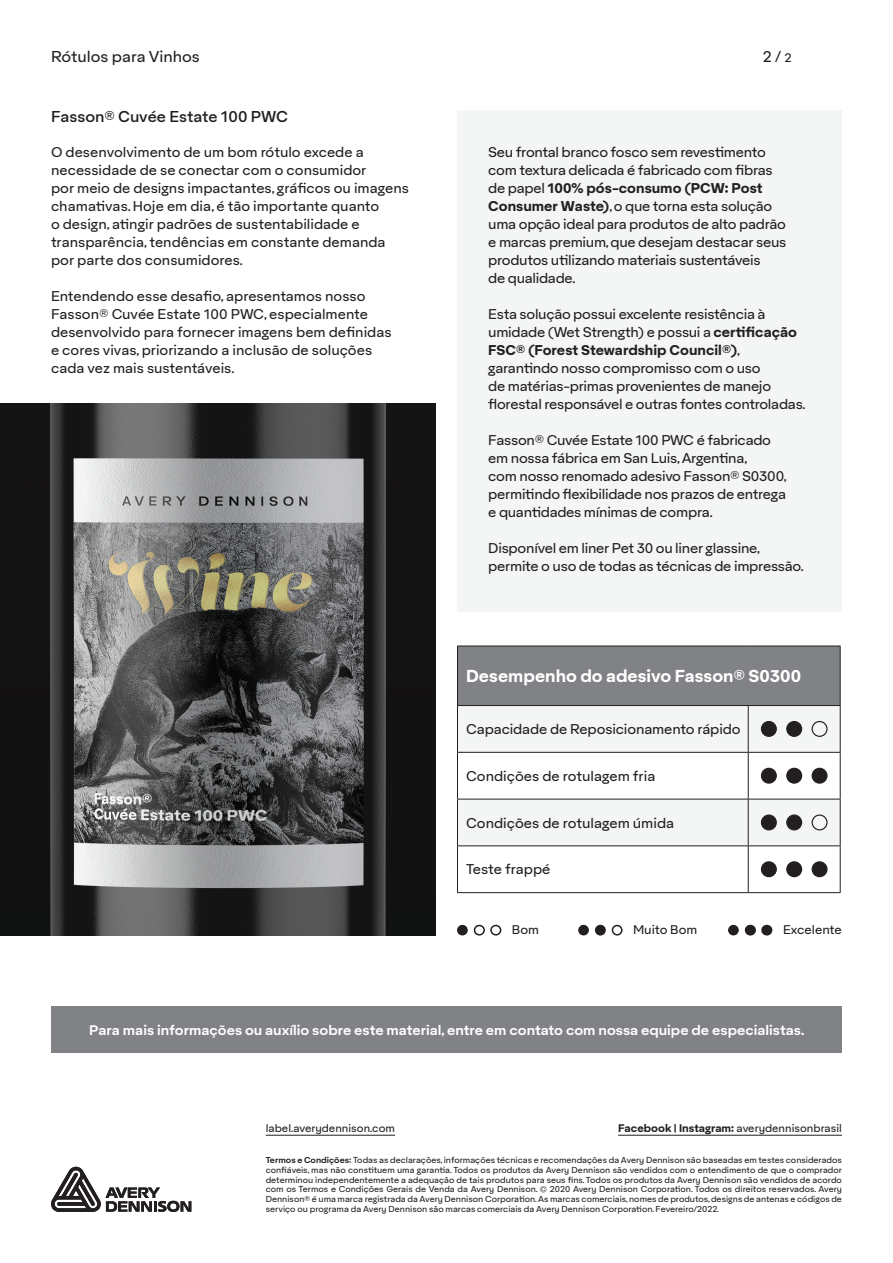
<style>
.page{position:relative;width:893px;height:1263px;background:#fff}
.page>*{position:absolute;margin:0;border:0;box-sizing:border-box;transform-origin:0 0}
.t1{font:700 16.5px "Aktifo A";color:#fff}
.t2{font:500 15px "Aktifo A";letter-spacing:-.005em;color:#231f20}
.t3{font:15px "Aktifo A";color:#231f20}
.t4{font:13.5px/18px "Aktifo A";letter-spacing:-.02em;color:#231f20}
.t5{font:13.5px/18px "Aktifo A";color:#231f20}
.t6{font:600 13.5px "Aktifo A";color:#fff}
.t7{font:12px "Aktifo A";color:#231f20}
.t8{font:700 10.5px "Aktifo A";color:#231f20}
.t9{font:10.5px "Aktifo A";color:#231f20}
.t10{font:8.25px/9.8px "Aktifo A";color:#231f20;text-align:justify}
.s1{font-size:12px}
.s2{font-weight:700}
.s3{font-weight:400}
.s4{font-weight:600}
</style>
<div class="page">
<div style="left:457px;top:111px;width:385px;height:501px;background:#f4f5f5"></div>
<img style="left:0;top:404px;width:436px;height:531px">
<svg style="left:51px;top:1167px;width:140px;height:45px"></svg>
<div style="left:457px;top:646px;width:383px;height:59px;background:#808285"></div>
<div style="left:458px;top:706px;width:382px;height:46px;background:#f4f5f5"></div>
<svg style="left:458px;top:753px;width:382px;height:139px"></svg>
<hr style="left:457px;top:646px;width:291px;height:1px;background:#231f20">
<hr style="left:457px;top:646px;width:1px;height:59px;background:#231f20">
<hr style="left:748px;top:646px;width:93px;height:1px;background:#231f20">
<hr style="left:840px;top:646px;width:1px;height:59px;background:#231f20">
<hr style="left:457px;top:705px;width:291px;height:1px;background:#231f20">
<hr style="left:457px;top:706px;width:1px;height:46px;background:#231f20">
<hr style="left:748px;top:705px;width:93px;height:1px;background:#231f20">
<hr style="left:748px;top:706px;width:1px;height:46px;background:#231f20">
<hr style="left:840px;top:706px;width:1px;height:46px;background:#231f20">
<hr style="left:457px;top:752px;width:291px;height:1px;background:#231f20">
<hr style="left:457px;top:753px;width:1px;height:46px;background:#231f20">
<hr style="left:748px;top:752px;width:93px;height:1px;background:#231f20">
<hr style="left:748px;top:753px;width:1px;height:46px;background:#231f20">
<hr style="left:840px;top:753px;width:1px;height:46px;background:#231f20">
<hr style="left:457px;top:799px;width:291px;height:1px;background:#231f20">
<hr style="left:457px;top:799px;width:1px;height:46px;background:#231f20">
<hr style="left:748px;top:799px;width:93px;height:1px;background:#231f20">
<hr style="left:748px;top:799px;width:1px;height:46px;background:#231f20">
<hr style="left:840px;top:799px;width:1px;height:46px;background:#231f20">
<hr style="left:457px;top:845px;width:291px;height:1px;background:#231f20">
<hr style="left:457px;top:846px;width:1px;height:46px;background:#231f20">
<hr style="left:748px;top:845px;width:93px;height:1px;background:#231f20">
<hr style="left:748px;top:846px;width:1px;height:46px;background:#231f20">
<hr style="left:840px;top:846px;width:1px;height:46px;background:#231f20">
<hr style="left:457px;top:892px;width:291px;height:1px;background:#231f20">
<hr style="left:748px;top:892px;width:93px;height:1px;background:#231f20">
<div style="left:761px;top:721px;width:15px;height:15px;background:#231f20;border-radius:50%"></div>
<div style="left:761px;top:721px;width:16px;height:16px;border:1px solid #231f20;border-radius:50%"></div>
<svg style="left:786px;top:720px;width:42px;height:17px"></svg>
<div style="left:761px;top:768px;width:15px;height:15px;background:#231f20;border-radius:50%"></div>
<div style="left:761px;top:768px;width:16px;height:16px;border:1px solid #231f20;border-radius:50%"></div>
<svg style="left:786px;top:767px;width:42px;height:17px"></svg>
<div style="left:761px;top:815px;width:15px;height:15px;background:#231f20;border-radius:50%"></div>
<div style="left:761px;top:814px;width:16px;height:16px;border:1px solid #231f20;border-radius:50%"></div>
<svg style="left:786px;top:814px;width:42px;height:17px"></svg>
<div style="left:761px;top:862px;width:15px;height:15px;background:#231f20;border-radius:50%"></div>
<div style="left:761px;top:861px;width:16px;height:16px;border:1px solid #231f20;border-radius:50%"></div>
<svg style="left:786px;top:861px;width:42px;height:17px"></svg>
<div style="left:728px;top:925px;width:10px;height:10px;background:#231f20;border-radius:50%"></div>
<div style="left:728px;top:925px;width:11px;height:10px;border:1px solid #231f20;border-radius:50%"></div>
<svg style="left:744px;top:924px;width:29px;height:12px"></svg>
<div style="left:457px;top:925px;width:10px;height:10px;background:#231f20;border-radius:50%"></div>
<div style="left:457px;top:925px;width:11px;height:10px;border:1px solid #231f20;border-radius:50%"></div>
<svg style="left:473px;top:924px;width:29px;height:12px"></svg>
<div style="left:579px;top:925px;width:9px;height:10px;background:#231f20;border-radius:50%"></div>
<div style="left:578px;top:925px;width:11px;height:10px;border:1px solid #231f20;border-radius:50%"></div>
<div style="left:596px;top:925px;width:9px;height:10px;background:#231f20;border-radius:50%"></div>
<div style="left:595px;top:925px;width:11px;height:10px;border:2px solid #231f20;border-radius:50%"></div>
<div style="left:612px;top:925px;width:10px;height:10px;border:2px solid #231f20;border-radius:50%"></div>
<div style="left:51px;top:1006px;width:791px;height:47px;background:#808285"></div>
<hr style="left:266px;top:1135px;width:129px;height:1px;background:#231f20">
<hr style="left:618px;top:1135px;width:224px;height:1px;background:#231f20">
<p class="t3" style="left:51px;top:48px;width:150px">Rótulos para Vinhos</p>
<p class="t3" style="left:763px;top:48px;width:30px">2 / <span class="s1">2</span></p>
<p class="t2" style="left:51px;top:107px;width:239px">Fasson® Cuvée Estate 100 PWC</p>
<p class="t5" style="left:51px;top:142px;width:359px">O desenvolvimento de um bom rótulo excede a necessidade de se conectar com o consumidor<br>por meio de designs impactantes, gráficos ou imagens chamativas. Hoje em dia, é tão importante quanto<br>o design, atingir padrões de sustentabilidade e transparência, tendências em constante demanda por parte dos consumidores.</p>
<p class="t5" style="left:51px;top:286px;width:342px">Entendendo esse desafio, apresentamos nosso Fasson® Cuvée Estate 100 PWC, especialmente desenvolvido para fornecer imagens bem definidas e cores vivas, priorizando a inclusão de soluções cada vez mais sustentáveis.</p>
<p class="t4" style="left:488px;top:142px;width:300px">Seu frontal branco fosco sem revestimento com textura delicada é fabricado com fibras de papel <span class="s2">100% pós-consumo (PCW: Post Consumer Waste)</span>, o que torna esta solução uma opção ideal para produtos de alto padrão e marcas premium, que desejam destacar seus produtos utilizando materiais sustentáveis<br>de qualidade.</p>
<p class="t4" style="left:488px;top:304px;width:319px">Esta solução possui excelente resistência à umidade (Wet Strength) e possui a <span class="s2">certificação FSC® (Forest Stewardship Council®)</span>, garantindo nosso compromisso com o uso<br>de matérias-primas provenientes de manejo florestal responsável e outras fontes controladas.</p>
<p class="t4" style="left:488px;top:430px;width:300px">Fasson® Cuvée Estate 100 PWC é fabricado em nossa fábrica em San Luis, Argentina,<br>com nosso renomado adesivo Fasson® S0300, permitindo flexibilidade nos prazos de entrega e quantidades mínimas de compra.</p>
<p class="t4" style="left:488px;top:538px;width:317px">Disponível em liner Pet 30 ou liner glassine, permite o uso de todas as técnicas de impressão.</p>
<p class="t1" style="left:466px;top:665px;width:337px">Desempenho do adesivo Fasson® S0300</p>
<p class="t4" style="left:466px;top:720px;width:276px">Capacidade de Reposicionamento rápido</p>
<p class="t5" style="left:466px;top:767px;width:191px">Condições de rotulagem fria</p>
<p class="t5" style="left:466px;top:813px;width:210px">Condições de rotulagem úmida</p>
<p class="t4" style="left:466px;top:860px;width:86px">Teste frappé</p>
<p class="t7" style="left:512px;top:922px;width:29px">Bom</p>
<p class="t7" style="left:633px;top:922px;width:66px">Muito Bom</p>
<p class="t7" style="left:783px;top:922px;width:60px">Excelente</p>
<p class="t6" style="left:89px;top:1021px;width:717px">Para mais informações ou auxílio sobre este material, entre em contato com nossa equipe de especialistas.</p>
<p class="t9" style="left:266px;top:1122px;width:131px">label.averydennison.com</p>
<p class="t8" style="left:618px;top:1121px;width:225px">Facebook | Instagram: <span class="s3">averydennisonbrasil</span></p>
<p class="t10" style="left:266px;top:1155px;width:578px"><span class="s4">Termos e Condições:</span> Todas as declarações, informações técnicas e recomendações da Avery Dennison são baseadas em testes considerados confiáveis, mas não constituem uma garantia. Todos os produtos da Avery Dennison são vendidos com o entendimento de que o comprador determinou independentemente a adequação de tais produtos para seus fins. Todos os produtos da Avery Dennison são vendidos de acordo com os Termos e Condições Gerais de Venda da Avery Dennison. © 2020 Avery Dennison Corporation. Todos os direitos reservados. Avery Dennison® é uma marca registrada da Avery Dennison Corporation. As marcas comerciais, nomes de produtos, designs de antenas e códigos de serviço ou programa da Avery Dennison são marcas comerciais da Avery Dennison Corporation. Fevereiro/2022.</p>
</div>
